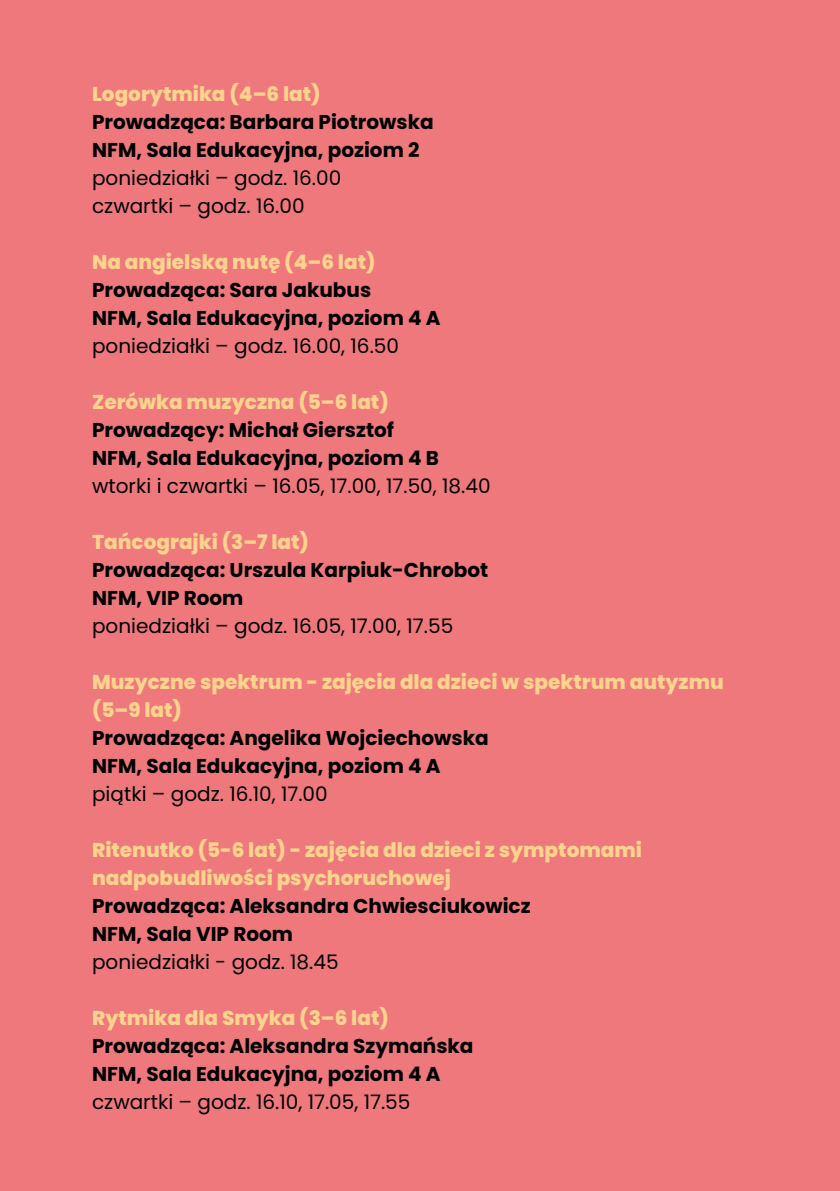
<style>
.page{position:relative;width:840px;height:1191px;background:#fff}
.page>*{position:absolute;margin:0;border:0;box-sizing:border-box;transform-origin:0 0}
.t1{font:700 20px/28px "Poppins";color:#000}
.t2{font:800 20px/28px "Poppins";color:#fdd38d}
.t3{font:20px/28px "Poppins";color:#000}
</style>
<div class="page">
<div style="left:0;top:0;width:839px;height:1191px;background:#ef787c"></div>
<p class="t2" style="left:92px;top:80px;width:230px">Logorytmika (4–6 lat)</p>
<p class="t1" style="left:92px;top:108px;width:343px">Prowadząca: Barbara Piotrowska<br>NFM, Sala Edukacyjna, poziom 2</p>
<p class="t3" style="left:92px;top:164px;width:250px">poniedziałki – godz. 16.00 czwartki – godz. 16.00</p>
<p class="t2" style="left:92px;top:248px;width:285px">Na angielską nutę (4–6 lat)</p>
<p class="t1" style="left:92px;top:276px;width:350px">Prowadząca: Sara Jakubus<br>NFM, Sala Edukacyjna, poziom 4 A</p>
<p class="t3" style="left:92px;top:332px;width:308px">poniedziałki – godz. 16.00, 16.50</p>
<p class="t2" style="left:92px;top:388px;width:298px">Zerówka muzyczna (5–6 lat)</p>
<p class="t1" style="left:92px;top:416px;width:348px">Prowadzący: Michał Giersztof<br>NFM, Sala Edukacyjna, poziom 4 B</p>
<p class="t3" style="left:92px;top:472px;width:400px">wtorki i czwartki – 16.05, 17.00, 17.50, 18.40</p>
<p class="t2" style="left:92px;top:528px;width:218px">Tańcograjki (3–7 lat)</p>
<p class="t1" style="left:92px;top:556px;width:397px">Prowadząca: Urszula Karpiuk-Chrobot<br>NFM, VIP Room</p>
<p class="t3" style="left:92px;top:612px;width:362px">poniedziałki – godz. 16.05, 17.00, 17.55</p>
<p class="t2" style="left:92px;top:668px;width:633px">Muzyczne spektrum - zajęcia dla dzieci w spektrum autyzmu (5–9 lat)</p>
<p class="t1" style="left:92px;top:724px;width:398px">Prowadząca: Angelika Wojciechowska<br>NFM, Sala Edukacyjna, poziom 4 A</p>
<p class="t3" style="left:92px;top:780px;width:237px">piątki – godz. 16.10, 17.00</p>
<p class="t2" style="left:92px;top:836px;width:551px">Ritenutko (5-6 lat) - zajęcia dla dzieci z symptomami nadpobudliwości psychoruchowej</p>
<p class="t1" style="left:92px;top:892px;width:440px">Prowadząca: Aleksandra Chwiesciukowicz<br>NFM, Sala VIP Room</p>
<p class="t3" style="left:92px;top:948px;width:248px">poniedziałki - godz. 18.45</p>
<p class="t2" style="left:92px;top:1004px;width:298px">Rytmika dla Smyka (3–6 lat)</p>
<p class="t1" style="left:92px;top:1032px;width:383px">Prowadząca: Aleksandra Szymańska<br>NFM, Sala Edukacyjna, poziom 4 A</p>
<p class="t3" style="left:92px;top:1088px;width:319px">czwartki – godz. 16.10, 17.05, 17.55</p>
</div>
